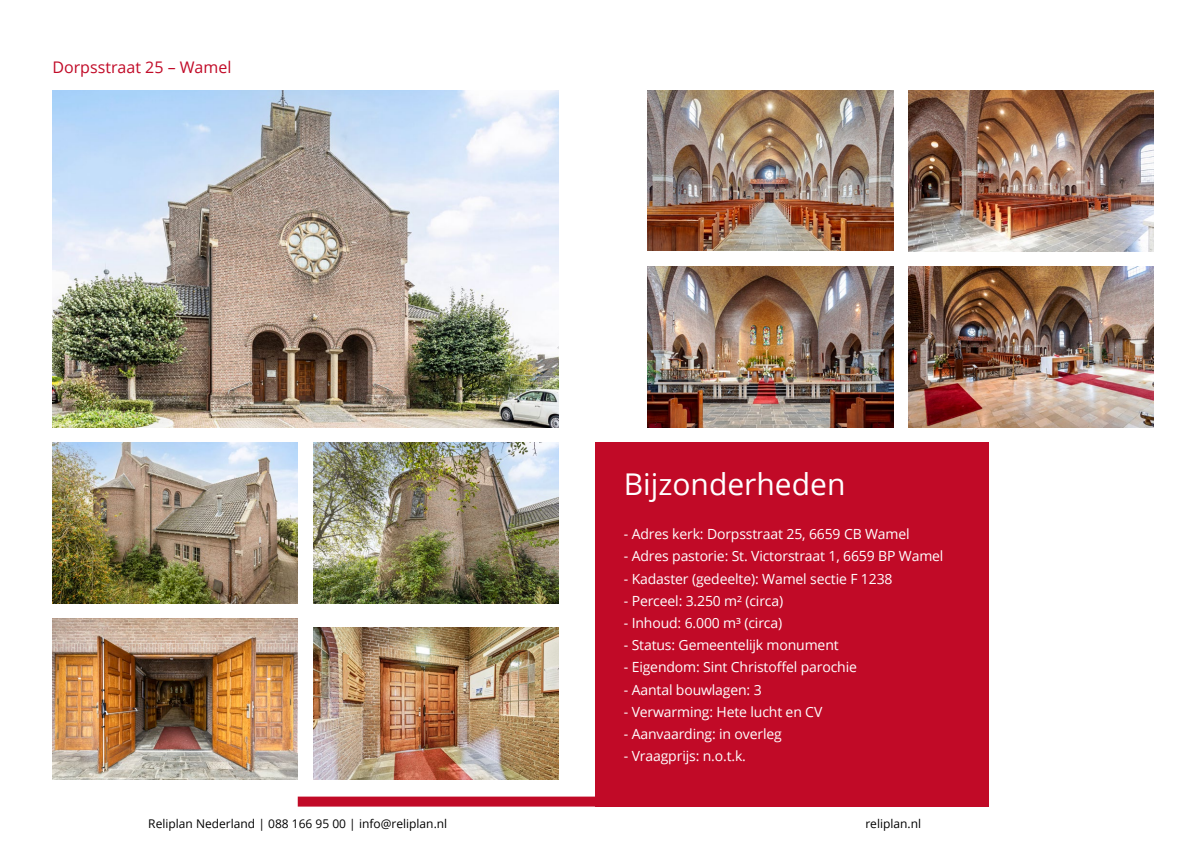
<style>
.page{position:relative;width:1191px;height:842px;background:#fff}
.page>*{position:absolute;margin:0;border:0;box-sizing:border-box;transform-origin:0 0}
.t1{font:30px "Open Sans";color:#fff}
.t2{font:16px "Open Sans";color:#c10a27}
.t3{font:14px "Open Sans";letter-spacing:-.01em;color:#fff}
.t4{font:12px "Open Sans";color:#000}
</style>
<div class="page">
<div style="left:298px;top:796px;width:297px;height:10px;background:#c10a27"></div>
<img style="left:52px;top:90px;width:506px;height:337px">
<img style="left:313px;top:442px;width:245px;height:161px">
<img style="left:52px;top:442px;width:245px;height:161px">
<img style="left:52px;top:618px;width:245px;height:161px">
<img style="left:313px;top:627px;width:245px;height:152px">
<img style="left:908px;top:266px;width:245px;height:161px">
<img style="left:908px;top:90px;width:245px;height:161px">
<img style="left:648px;top:90px;width:245px;height:161px">
<img style="left:648px;top:266px;width:245px;height:161px">
<div style="left:595px;top:442px;width:393px;height:364px;background:#c10a27"></div>
<p class="t2" style="left:52px;top:56px;width:180px">Dorpsstraat 25 – Wamel</p>
<p class="t1" style="left:624px;top:463px;width:223px">Bijzonderheden</p>
<p class="t3" style="left:624px;top:525px;width:287px">- Adres kerk: Dorpsstraat 25, 6659 CB Wamel</p>
<p class="t3" style="left:624px;top:547px;width:321px">- Adres pastorie: St. Victorstraat 1, 6659 BP Wamel</p>
<p class="t3" style="left:624px;top:569px;width:270px">- Kadaster (gedeelte): Wamel sectie F 1238</p>
<p class="t3" style="left:624px;top:591px;width:161px">- Perceel: 3.250 m² (circa)</p>
<p class="t3" style="left:624px;top:613px;width:160px">- Inhoud: 6.000 m³ (circa)</p>
<p class="t3" style="left:624px;top:636px;width:216px">- Status: Gemeentelijk monument</p>
<p class="t3" style="left:624px;top:658px;width:235px">- Eigendom: Sint Christoffel parochie</p>
<p class="t3" style="left:624px;top:680px;width:139px">- Aantal bouwlagen: 3</p>
<p class="t3" style="left:624px;top:702px;width:200px">- Verwarming: Hete lucht en CV</p>
<p class="t3" style="left:624px;top:724px;width:159px">- Aanvaarding: in overleg</p>
<p class="t3" style="left:624px;top:747px;width:124px">- Vraagprijs: n.o.t.k.</p>
<p class="t4" style="left:148px;top:815px;width:300px">Reliplan Nederland | 088 166 95 00 | info@reliplan.nl</p>
<p class="t4" style="left:865px;top:815px;width:57px">reliplan.nl</p>
</div>
